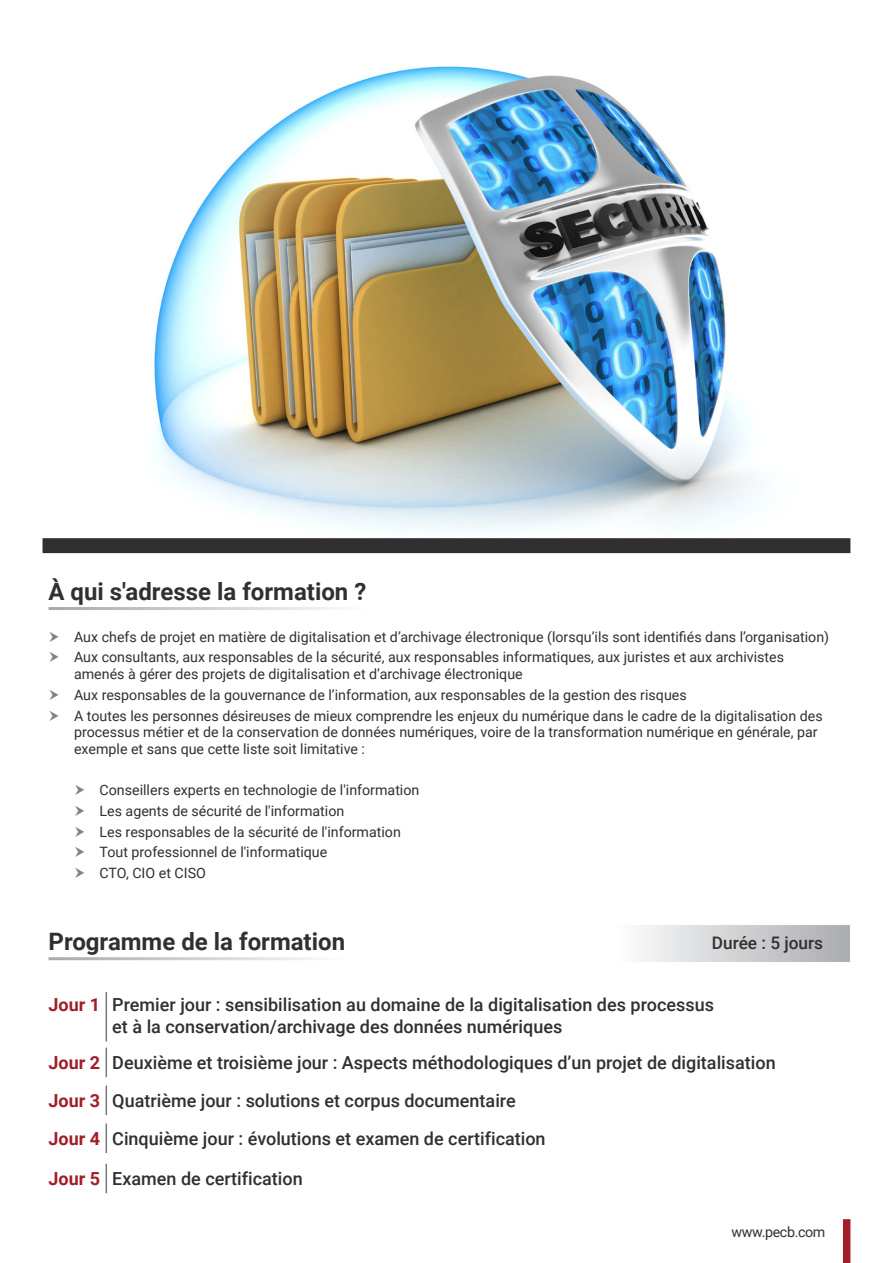
<style>
.page{position:relative;width:893px;height:1263px;background:#fff}
.page>*{position:absolute;margin:0;border:0;box-sizing:border-box;transform-origin:0 0}
.t1{font:700 24px "Roboto";color:#312f30}
.t2{font:500 18px "Roboto";color:#312f30}
.t3{font:700 18px "Roboto";color:#a11e29}
.t4{font:500 17.25px "Roboto";color:#312f30}
.Bullet_Points{font:14.25px/16.5px "Roboto";color:#312f30}
.Bullet_Points-2{font:14.25px "Roboto";letter-spacing:-.025em;color:#312f30}
</style>
<div class="page">
<img style="left:154px;top:66px;width:609px;height:468px">
<div style="left:843px;top:1219px;width:7px;height:44px;background:#a11e29"></div>
<div style="left:43px;top:538px;width:807px;height:15px;background:#312f30"></div>
<svg style="left:642px;top:925px;width:208px;height:37px;background:#cecfd1"></svg>
<hr style="left:106px;top:992px;width:1px;height:49px;background:#76787b">
<hr style="left:106px;top:1047px;width:1px;height:30px;background:#76787b">
<hr style="left:106px;top:1085px;width:1px;height:30px;background:#76787b">
<hr style="left:106px;top:1123px;width:1px;height:30px;background:#76787b">
<svg style="left:106px;top:1164px;width:1px;height:29px"></svg>
<p class="t1" style="left:49px;top:574px;width:319px">À qui s'adresse la formation ?</p>
<p class="Bullet_Points" style="left:74px;top:628px;width:757px">Aux chefs de projet en matière de digitalisation et d’archivage électronique (lorsqu’ils sont identifiés dans l’organisation)</p>
<p class="Bullet_Points" style="left:74px;top:649px;width:712px">Aux consultants, aux responsables de la sécurité, aux responsables informatiques, aux juristes et aux archivistes amenés à gérer des projets de digitalisation et d’archivage électronique</p>
<p class="Bullet_Points" style="left:74px;top:686px;width:614px">Aux responsables de la gouvernance de l’information, aux responsables de la gestion des risques</p>
<p class="Bullet_Points" style="left:74px;top:707px;width:750px">A toutes les personnes désireuses de mieux comprendre les enjeux du numérique dans le cadre de la digitalisation des processus métier et de la conservation de données numériques, voire de la transformation numérique en générale, par exemple et sans que cette liste soit limitative :</p>
<p class="Bullet_Points" style="left:100px;top:781px;width:321px">Conseillers experts en technologie de l'information</p>
<p class="Bullet_Points" style="left:100px;top:802px;width:246px">Les agents de sécurité de l'information</p>
<p class="Bullet_Points" style="left:100px;top:823px;width:303px">Les responsables de la sécurité de l'information</p>
<p class="Bullet_Points" style="left:100px;top:843px;width:229px">Tout professionnel de l'informatique</p>
<p class="Bullet_Points" style="left:100px;top:864px;width:108px">CTO, CIO et CISO</p>
<p class="t1" style="left:49px;top:924px;width:298px">Programme de la formation</p>
<p class="t4" style="left:712px;top:930px;width:113px">Durée : 5 jours</p>
<p class="t3" style="left:49px;top:992px;width:53px">Jour 1</p>
<p class="t2" style="left:112px;top:992px;width:603px">Premier jour : sensibilisation au domaine de la digitalisation des processus</p>
<p class="t2" style="left:112px;top:1014px;width:452px">et à la conservation/archivage des données numériques</p>
<p class="t3" style="left:49px;top:1049px;width:53px">Jour 2</p>
<p class="t2" style="left:112px;top:1049px;width:665px">Deuxième et troisième jour : Aspects méthodologiques d’un projet de digitalisation</p>
<p class="t3" style="left:49px;top:1087px;width:53px">Jour 3</p>
<p class="t2" style="left:112px;top:1087px;width:405px">Quatrième jour : solutions et corpus documentaire</p>
<p class="t3" style="left:49px;top:1125px;width:53px">Jour 4</p>
<p class="t2" style="left:112px;top:1125px;width:435px">Cinquième jour : évolutions et examen de certification</p>
<p class="t3" style="left:49px;top:1166px;width:53px">Jour 5</p>
<p class="t2" style="left:112px;top:1166px;width:192px">Examen de certification</p>
<p class="Bullet_Points-2" style="left:731px;top:1221px;width:95px">www.pecb.com</p>
</div>
